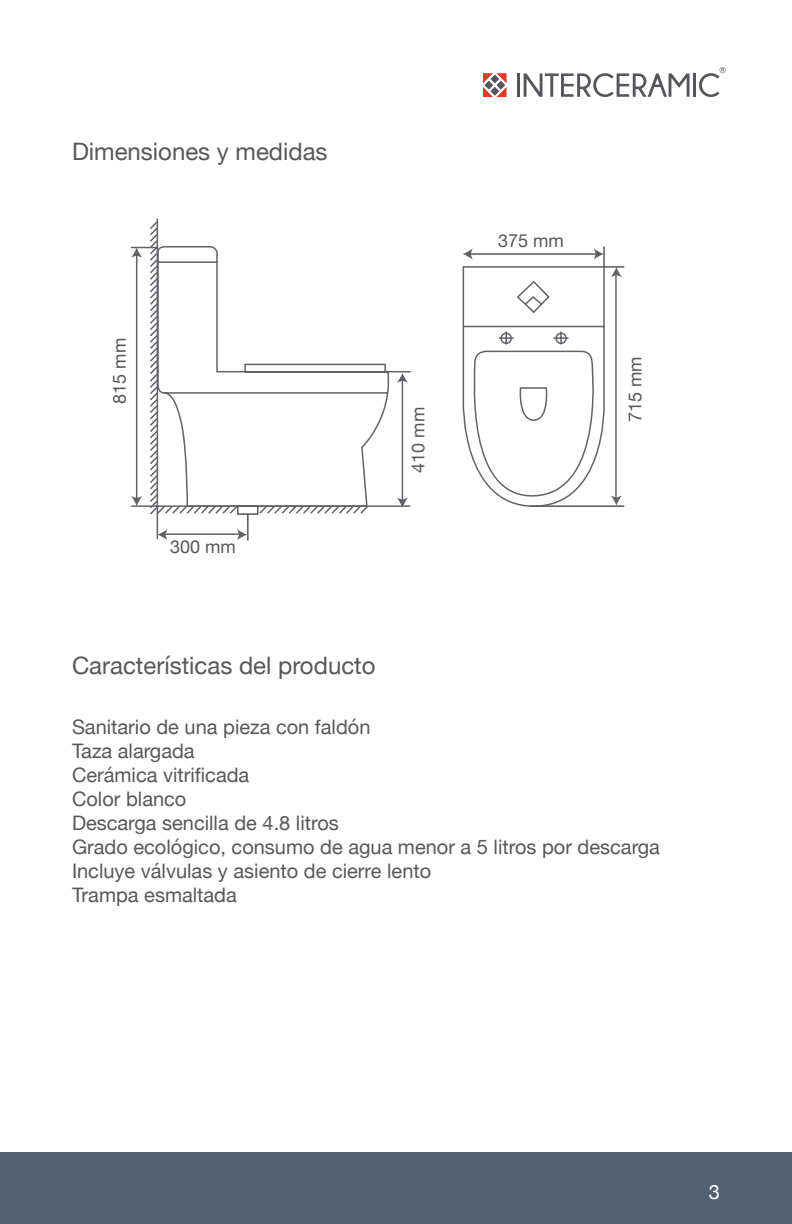
<style>
.page{position:relative;width:792px;height:1224px;background:#fff}
.page>*{position:absolute;margin:0;border:0;box-sizing:border-box;transform-origin:0 0}
.t1{font:24px "Helvetica Neue";color:#57585a}
.t2{font:20px/24px "Helvetica Neue";color:#57585a}
.t3{font:20px "Helvetica Neue";color:#fff}
.t4{font:18px "Helvetica Neue";color:#57585a}
</style>
<div class="page">
<div style="left:0;top:1152px;width:792px;height:72px;background:#535f73"></div>
<hr style="left:517px;top:73px;width:3px;height:24px;background:#54565a">
<svg style="left:524px;top:73px;width:166px;height:24px"></svg>
<hr style="left:693px;top:73px;width:3px;height:24px;background:#54565a">
<svg style="left:483px;top:73px;width:24px;height:24px"></svg>
<svg style="left:699px;top:67px;width:27px;height:30px"></svg>
<svg style="left:130px;top:218px;width:106px;height:322px"></svg>
<svg style="left:131px;top:248px;width:11px;height:10px"></svg>
<svg style="left:131px;top:496px;width:11px;height:10px"></svg>
<hr style="left:164px;top:534px;width:76px;height:1px;background:#616366">
<svg style="left:157px;top:529px;width:10px;height:11px"></svg>
<svg style="left:148px;top:220px;width:219px;height:296px"></svg>
<hr style="left:615px;top:274px;width:2px;height:227px;background:#616366">
<svg style="left:611px;top:268px;width:11px;height:9px"></svg>
<svg style="left:611px;top:496px;width:11px;height:9px"></svg>
<svg style="left:156px;top:245px;width:449px;height:263px"></svg>
<hr style="left:468px;top:253px;width:132px;height:2px;background:#57585a">
<hr style="left:604px;top:266px;width:20px;height:2px;background:#57585a">
<hr style="left:530px;top:505px;width:94px;height:2px;background:#57585a">
<hr style="left:603px;top:246px;width:2px;height:21px;background:#57585a">
<svg style="left:236px;top:505px;width:23px;height:36px"></svg>
<p class="t1" style="left:72px;top:134px;width:257px">Dimensiones y medidas</p>
<p class="t4" style="left:106px;top:404px;width:67px;rotate:-90deg">815 mm</p>
<p class="t4" style="left:170px;top:534px;width:67px">300 mm</p>
<p class="t4" style="left:405px;top:473px;width:67px;rotate:-90deg">410 mm</p>
<p class="t1" style="left:72px;top:648px;width:305px">Características del producto</p>
<p class="t4" style="left:498px;top:228px;width:67px">375 mm</p>
<p class="t4" style="left:622px;top:422px;width:67px;rotate:-90deg">715 mm</p>
<p class="t2" style="left:72px;top:716px;width:590px">Sanitario de una pieza con faldón<br>Taza alargada<br>Cerámica vitrificada<br>Color blanco<br>Descarga sencilla de 4.8 litros<br>Grado ecológico, consumo de agua menor a 5 litros por descarga<br>Incluye válvulas y asiento de cierre lento<br>Trampa esmaltada</p>
<p class="t3" style="left:709px;top:1177px;width:13px">3</p>
</div>
